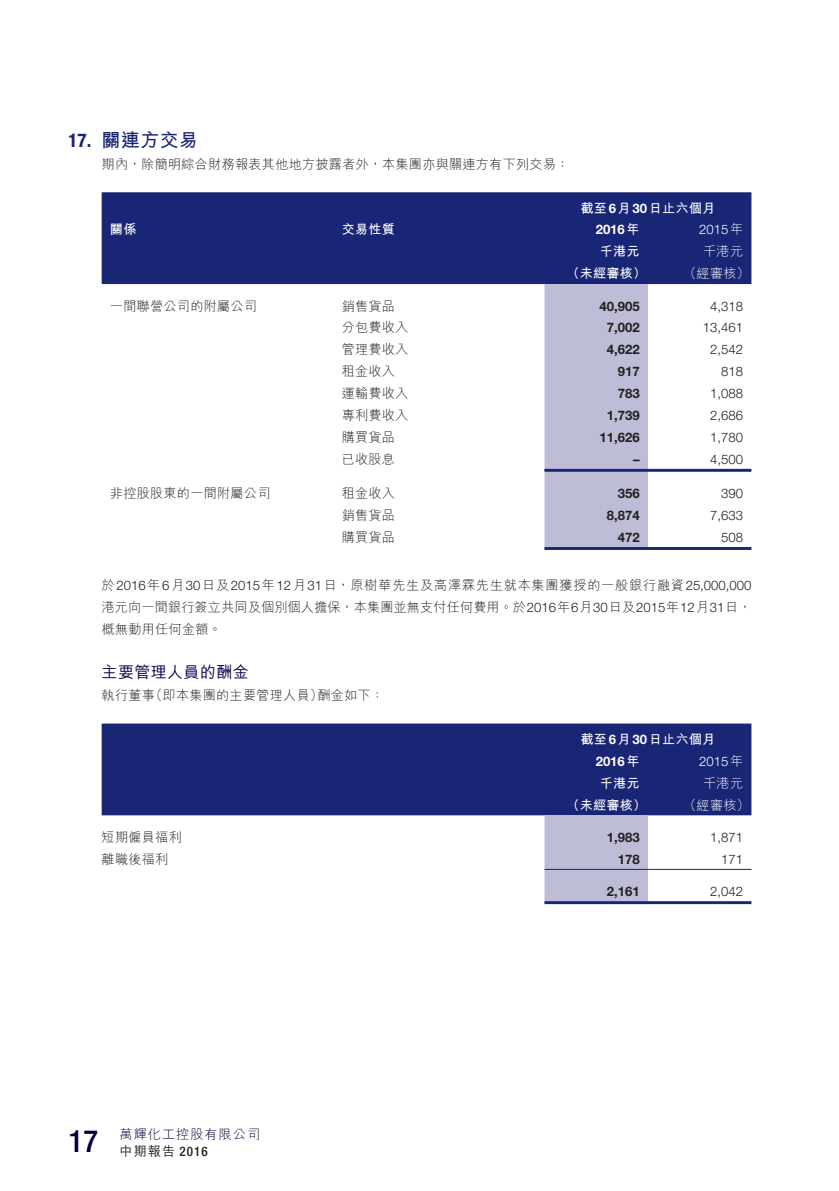
<style>
.page{position:relative;width:839px;height:1191px;background:#fff}
.page>*{position:absolute;margin:0;border:0;box-sizing:border-box;transform-origin:0 0}
.t1{font:500 condensed 30.6px "Helvetica Neue LT Std";color:#00003a}
.t2{font:19px "M Hei HK Bold E Ten B5 H";letter-spacing:.02em;color:#192575}
.t3{font:16px "M Hei HK Medium E Ten B5 H";letter-spacing:.02em;color:#05074d}
.t4{font:13.2px/22px "M Hei HK Light E Ten B5 H";letter-spacing:.02em;color:#231f20;text-align:justify}
.t5{font:300 13.2px "Helvetica Neue LT Std";color:#231f20}
.t6{font:700 13.2px "Helvetica Neue LT Std";color:#231f20}
.t7{font:13.2px "M Hei HK Bold E Ten B5 H";letter-spacing:.02em;color:#fff}
.t8{font:13.2px "M Hei HK Light E Ten B5 H";letter-spacing:.02em;color:#fff}
.t9{font:13.2px "M Hei HK Light E Ten B5 H";letter-spacing:.08em;color:#00003a}
.t10{font:700 13.2px "Helvetica Neue LT Std";color:#fff}
.t11{font:300 13.2px "Helvetica Neue LT Std";color:#fff}
.t12{font:13.2px "M Hei HK Medium E Ten B5 H";color:#231f20}
.s1{font-family:"Helvetica Neue LT Std";font-weight:700;font-stretch:condensed}
.s2{font-family:"Helvetica Neue LT Std";font-weight:700}
.s3{font-family:"M Hei HK Bold E Ten B5 H";font-weight:400}
.s4{font-family:"M Hei HK Light E Ten B5 H";font-weight:400}
.s5{font-family:"Helvetica Neue LT Std";font-weight:300}
.s6{font-family:"Helvetica Neue LT Std";font-weight:500;font-stretch:condensed}
</style>
<div class="page">
<div style="left:102px;top:192px;width:649px;height:92px;background:#192575"></div>
<div style="left:544px;top:284px;width:104px;height:263px;background:#bdbdd8"></div>
<hr style="left:544px;top:469px;width:104px;height:3px;background:#192575">
<hr style="left:648px;top:469px;width:103px;height:3px;background:#192575">
<hr style="left:544px;top:547px;width:104px;height:3px;background:#192575">
<hr style="left:648px;top:547px;width:103px;height:3px;background:#192575">
<div style="left:102px;top:723px;width:649px;height:92px;background:#192575"></div>
<div style="left:544px;top:815px;width:104px;height:86px;background:#bdbdd8"></div>
<hr style="left:544px;top:869px;width:104px;height:1px;background:#192575">
<hr style="left:648px;top:869px;width:103px;height:1px;background:#192575">
<hr style="left:544px;top:901px;width:104px;height:3px;background:#192575">
<hr style="left:648px;top:901px;width:103px;height:3px;background:#192575">
<h2 class="t2" style="left:69px;top:132px;width:131px"><span class="s1">17.</span> 關連方交易</h2>
<p class="t4" style="left:102px;top:154px;width:469px">期內，除簡明綜合財務報表其他地方披露者外，本集團亦與關連方有下列交易：</p>
<p class="t7" style="left:580px;top:202px;width:136px">截至<span class="s2">6</span>月<span class="s2">30</span>日止六個月</p>
<p class="t7" style="left:110px;top:224px;width:28px">關係</p>
<p class="t7" style="left:342px;top:224px;width:55px">交易性質</p>
<p class="t10" style="left:596px;top:222px;width:46px">2016<span class="s3">年</span></p>
<p class="t11" style="left:699px;top:225px;width:46px">2015<span class="s4">年</span></p>
<p class="t7" style="left:600px;top:246px;width:41px">千港元</p>
<p class="t8" style="left:703px;top:246px;width:41px">千港元</p>
<p class="t7" style="left:567px;top:268px;width:81px">（未經審核）</p>
<p class="t8" style="left:683px;top:268px;width:68px">（經審核）</p>
<p class="t4" style="left:110px;top:296px;width:149px">一間聯營公司的附屬公司</p>
<p class="t4" style="left:342px;top:296px;width:55px">銷售貨品</p>
<p class="t6" style="left:599px;top:298px;width:42px">40,905</p>
<p class="t5" style="left:710px;top:301px;width:34px">4,318</p>
<p class="t4" style="left:342px;top:318px;width:68px">分包費收入</p>
<p class="t6" style="left:607px;top:320px;width:34px">7,002</p>
<p class="t5" style="left:703px;top:323px;width:42px">13,461</p>
<p class="t4" style="left:342px;top:340px;width:68px">管理費收入</p>
<p class="t6" style="left:607px;top:342px;width:34px">4,622</p>
<p class="t5" style="left:710px;top:345px;width:34px">2,542</p>
<p class="t4" style="left:342px;top:362px;width:55px">租金收入</p>
<p class="t6" style="left:618px;top:364px;width:23px">917</p>
<p class="t5" style="left:721px;top:367px;width:23px">818</p>
<p class="t4" style="left:342px;top:384px;width:68px">運輸費收入</p>
<p class="t6" style="left:618px;top:386px;width:23px">783</p>
<p class="t5" style="left:710px;top:389px;width:34px">1,088</p>
<p class="t4" style="left:342px;top:406px;width:68px">專利費收入</p>
<p class="t6" style="left:607px;top:408px;width:34px">1,739</p>
<p class="t5" style="left:710px;top:410px;width:34px">2,686</p>
<p class="t4" style="left:342px;top:428px;width:55px">購買貨品</p>
<p class="t6" style="left:599px;top:430px;width:42px">11,626</p>
<p class="t5" style="left:710px;top:432px;width:34px">1,780</p>
<p class="t4" style="left:342px;top:450px;width:55px">已收股息</p>
<p class="t6" style="left:633px;top:451px;width:8px">–</p>
<p class="t5" style="left:710px;top:454px;width:34px">4,500</p>
<p class="t4" style="left:110px;top:484px;width:162px">非控股股東的一間附屬公司</p>
<p class="t4" style="left:342px;top:484px;width:55px">租金收入</p>
<p class="t6" style="left:618px;top:486px;width:23px">356</p>
<p class="t5" style="left:721px;top:489px;width:23px">390</p>
<p class="t4" style="left:342px;top:506px;width:55px">銷售貨品</p>
<p class="t6" style="left:607px;top:508px;width:34px">8,874</p>
<p class="t5" style="left:710px;top:510px;width:34px">7,633</p>
<p class="t4" style="left:342px;top:528px;width:55px">購買貨品</p>
<p class="t6" style="left:618px;top:530px;width:23px">472</p>
<p class="t5" style="left:721px;top:532px;width:23px">508</p>
<p class="t4" style="left:102px;top:576px;width:651px">於<span class="s5">2016</span>年<span class="s5">6</span>月<span class="s5">30</span>日及<span class="s5">2015</span>年<span class="s5">12</span>月<span class="s5">31</span>日，原樹華先生及高澤霖先生就本集團獲授的一般銀行融資<span class="s5">25,000,000</span>港元向一間銀行簽立共同及個別個人擔保，本集團並無支付任何費用。於<span class="s5">2016</span>年<span class="s5">6</span>月<span class="s5">30</span>日及<span class="s5">2015</span>年<span class="s5">12</span>月<span class="s5">31</span>日，概無動用任何金額。</p>
<p class="t3" style="left:102px;top:666px;width:149px">主要管理人員的酬金</p>
<p class="t4" style="left:102px;top:685px;width:284px">執行董事（即本集團的主要管理人員）酬金如下：</p>
<p class="t7" style="left:580px;top:734px;width:136px">截至<span class="s2">6</span>月<span class="s2">30</span>日止六個月</p>
<p class="t10" style="left:596px;top:753px;width:46px">2016<span class="s3">年</span></p>
<p class="t11" style="left:699px;top:756px;width:46px">2015<span class="s4">年</span></p>
<p class="t7" style="left:600px;top:777px;width:41px">千港元</p>
<p class="t8" style="left:703px;top:777px;width:41px">千港元</p>
<p class="t7" style="left:567px;top:799px;width:81px">（未經審核）</p>
<p class="t8" style="left:683px;top:799px;width:68px">（經審核）</p>
<p class="t4" style="left:102px;top:827px;width:82px">短期僱員福利</p>
<p class="t6" style="left:607px;top:829px;width:34px">1,983</p>
<p class="t5" style="left:710px;top:832px;width:34px">1,871</p>
<p class="t4" style="left:102px;top:849px;width:68px">離職後福利</p>
<p class="t6" style="left:618px;top:851px;width:23px">178</p>
<p class="t5" style="left:721px;top:854px;width:23px">171</p>
<p class="t6" style="left:607px;top:884px;width:34px">2,161</p>
<p class="t5" style="left:710px;top:886px;width:34px">2,042</p>
<h1 class="t1" style="left:69px;top:1123px;width:31px">17</h1>
<p class="t9" style="left:120px;top:1129px;width:142px">萬輝化工控股有限公司</p>
<p class="t12" style="left:120px;top:1146px;width:90px">中期報告 <span class="s6">2016</span></p>
</div>
